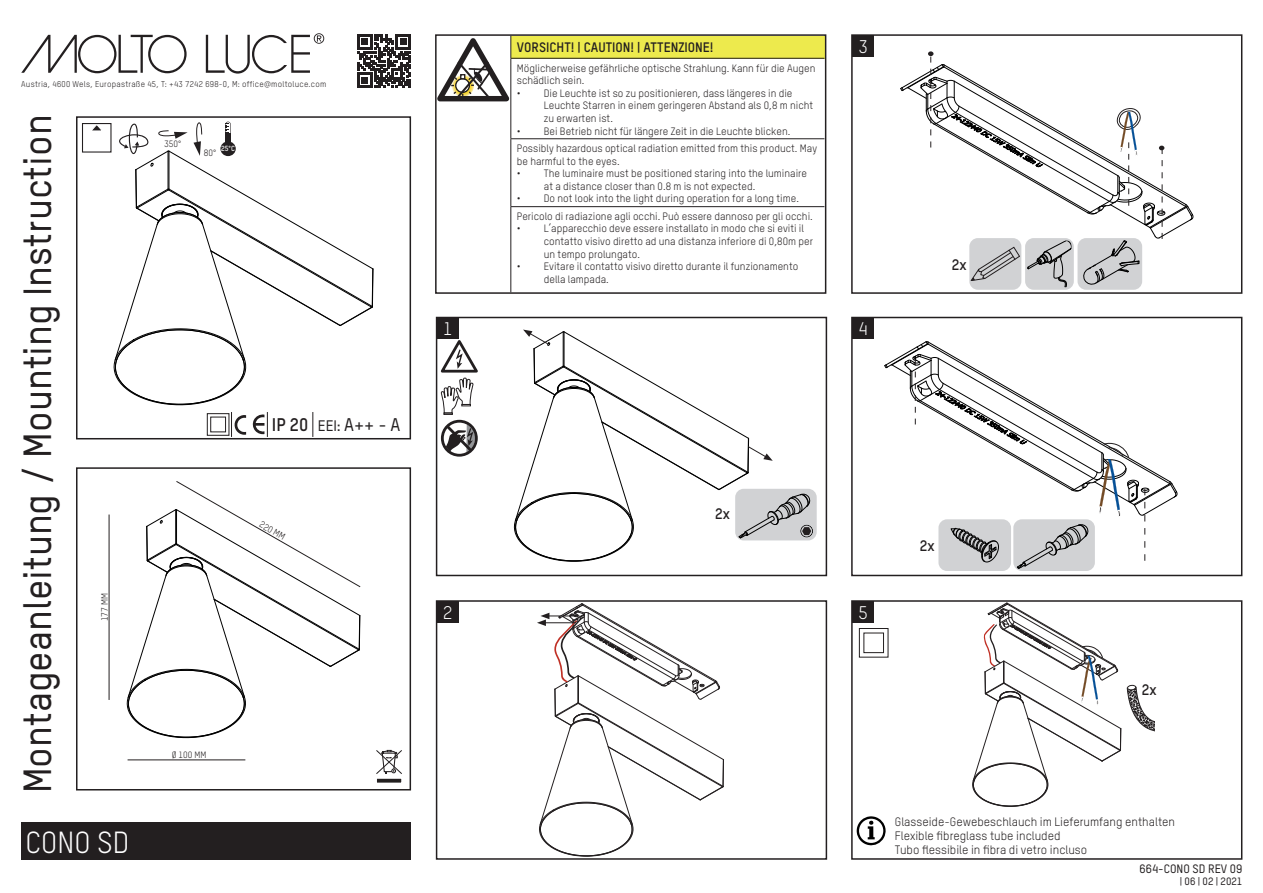
<style>
.page{position:relative;width:1263px;height:893px;background:#fff}
.page>*{position:absolute;margin:0;border:0;box-sizing:border-box;transform-origin:0 0}
.Text_grau_medium{font:500 38.55px "TSTARPRO";color:#231f20}
.Überschrift{font:30px "TSTARPRO";color:#fff}
.Text_schw_regular{font:500 18px "TSTARPRO";color:#231f20}
.Nummern{font:18px "TSTARPRO";color:#fff}
.Text_schw_medium{font:700 18px "TSTARPRO";color:#231f20}
.Überschrift-2{font:700 15px "TSTARPRO";color:#231f20}
.Text_schw_7_Pt{font:700 13.5px "TSTARPRO";color:#231f20}
.Überschrift-3{font:12px "TSTARPRO";color:#231f20}
.Text_grau{font:500 12px "TSTARPRO";color:#231f20}
.Text_schw_7_Pt-2{font:10.5px/12.6px "TSTARPRO";color:#231f20}
.Text_grau-2{font:500 10.5px "TSTARPRO";color:#231f20}
.Überschrift-4{font:9px "TSTARPRO";color:#231f20}
.t1{font:8.25px "TSTARPRO";letter-spacing:.03em;color:#231f20}
.t2{font:700 7.35px "TSTARPRO";color:#fff}
.s1{font-family:"Vista Sans OT";font-weight:300}
.s2{font-size:15px}
</style>
<div class="page">
<div style="left:76px;top:116px;width:335px;height:323px;border:2px solid #231f20"></div>
<svg style="left:357px;top:34px;width:54px;height:54px"></svg>
<div style="left:76px;top:467px;width:335px;height:323px;border:2px solid #231f20"></div>
<div style="left:851px;top:317px;width:391px;height:259px;border:2px solid #231f20"></div>
<div style="left:436px;top:600px;width:391px;height:260px;border:2px solid #231f20"></div>
<div style="left:851px;top:34px;width:391px;height:260px;border:2px solid #231f20"></div>
<div style="left:437px;top:317px;width:21px;height:21px;background:#231f20"></div>
<div style="left:437px;top:601px;width:21px;height:21px;background:#231f20"></div>
<div style="left:852px;top:35px;width:22px;height:21px;background:#231f20"></div>
<div style="left:851px;top:600px;width:391px;height:260px;border:2px solid #231f20"></div>
<div style="left:852px;top:317px;width:22px;height:21px;background:#231f20"></div>
<div style="left:852px;top:601px;width:22px;height:21px;background:#231f20"></div>
<div style="left:21px;top:822px;width:390px;height:38px;background:#231f20"></div>
<svg style="left:441px;top:340px;width:37px;height:75px"></svg>
<div style="left:441px;top:420px;width:37px;height:37px;border:3px solid #231f20;border-radius:50%"></div>
<svg style="left:443px;top:422px;width:32px;height:32px"></svg>
<div style="left:376px;top:778px;width:26px;height:5px;background:#231f20"></div>
<div style="left:376px;top:778px;width:26px;height:5px;border:1px solid #fff"></div>
<svg style="left:376px;top:750px;width:26px;height:24px"></svg>
<svg style="left:92px;top:125px;width:9px;height:6px"></svg>
<div style="left:82px;top:123px;width:30px;height:30px;border:1px solid #231f20"></div>
<hr style="left:109px;top:514px;width:1px;height:186px;background:#231f20">
<svg style="left:127px;top:481px;width:234px;height:257px"></svg>
<hr style="left:128px;top:760px;width:117px;height:1px;background:#231f20">
<div style="left:859px;top:628px;width:29px;height:30px;border:1px solid #231f20"></div>
<div style="left:863px;top:633px;width:21px;height:20px;border:1px solid #231f20"></div>
<svg style="left:972px;top:603px;width:182px;height:204px"></svg>
<svg style="left:114px;top:122px;width:260px;height:283px"></svg>
<svg style="left:537px;top:603px;width:187px;height:253px"></svg>
<div style="left:969px;top:238px;width:52px;height:52px;background:#d1d2d4;border-radius:9px"></div>
<div style="left:1025px;top:238px;width:49px;height:52px;background:#d1d2d4;border-radius:9px"></div>
<div style="left:1077px;top:238px;width:65px;height:52px;background:#d1d2d4;border-radius:9px"></div>
<div style="left:1013px;top:519px;width:82px;height:52px;background:#d1d2d4;border-radius:9px"></div>
<div style="left:938px;top:519px;width:73px;height:52px;background:#d1d2d4;border-radius:9px"></div>
<svg style="left:884px;top:341px;width:293px;height:228px"></svg>
<svg style="left:900px;top:51px;width:293px;height:236px"></svg>
<div style="left:436px;top:317px;width:391px;height:259px;border:2px solid #231f20"></div>
<svg style="left:857px;top:816px;width:29px;height:30px"></svg>
<div style="left:511px;top:36px;width:313px;height:22px;background:#edea4d"></div>
<hr style="left:510px;top:58px;width:314px;height:1px;background:#231f20">
<hr style="left:510px;top:59px;width:1px;height:79px;background:#231f20">
<hr style="left:510px;top:138px;width:314px;height:1px;background:#231f20">
<hr style="left:510px;top:139px;width:1px;height:67px;background:#231f20">
<hr style="left:510px;top:206px;width:314px;height:1px;background:#231f20">
<hr style="left:510px;top:207px;width:1px;height:85px;background:#231f20">
<svg style="left:438px;top:37px;width:73px;height:65px"></svg>
<div style="left:435px;top:34px;width:391px;height:260px;border:2px solid #231f20"></div>
<div style="left:735px;top:489px;width:82px;height:51px;background:#d1d2d4;border-radius:9px"></div>
<div style="left:800px;top:525px;width:13px;height:12px;border:1px solid #000001;border-radius:50%"></div>
<svg style="left:514px;top:330px;width:297px;height:232px"></svg>
<svg style="left:21px;top:35px;width:166px;height:38px"></svg>
<svg style="left:206px;top:33px;width:118px;height:41px"></svg>
<svg style="left:313px;top:412px;width:1px;height:25px"></svg>
<div style="left:207px;top:413px;width:22px;height:23px;border:1px solid #231f20"></div>
<div style="left:210px;top:417px;width:16px;height:15px;border:1px solid #231f20"></div>
<svg style="left:231px;top:412px;width:37px;height:25px"></svg>
<p class="t1" style="left:21px;top:79px;width:307px">Austria, 4600 Wels, Europastraße 45, T: +43 7242 698-0, M: office<span class="s1">@</span>moltoluce.com</p>
<p class="Text_grau_medium" style="left:14px;top:793px;width:681px;rotate:-90deg">Montageanleitung / Mounting Instruction</p>
<p class="Überschrift-4" style="left:99px;top:621px;width:29px;rotate:-90deg">177 MM</p>
<p class="Überschrift" style="left:26px;top:824px;width:105px">CONO SD</p>
<p class="Überschrift-4" style="left:164px;top:139px;width:19px">350°</p>
<p class="t2" style="left:221px;top:144px;width:15px">25°C</p>
<p class="Überschrift-4" style="left:204px;top:147px;width:14px">80°</p>
<p class="Text_schw_medium" style="left:272px;top:414px;width:38px">IP 20</p>
<p class="Text_schw_regular" style="left:318px;top:414px;width:84px"><span class="s2">EEI:</span> A++ - A</p>
<p class="Überschrift-4" style="left:263px;top:519px;width:29px;rotate:30deg">220 MM</p>
<p class="Überschrift-4" style="left:172px;top:750px;width:36px">Ø 100 MM</p>
<p class="Nummern" style="left:443px;top:318px;width:11px">1</p>
<p class="Nummern" style="left:443px;top:601px;width:11px">2</p>
<p class="Text_schw_7_Pt" style="left:517px;top:39px;width:198px">VORSICHT! | CAUTION! | ATTENZIONE!</p>
<p class="Text_schw_7_Pt-2" style="left:517px;top:61px;width:300px">Möglicherweise gefährliche optische Strahlung. Kann für die Augen schädlich sein.</p>
<p class="Text_schw_7_Pt-2" style="left:544px;top:87px;width:271px;text-indent:-27px">• Die Leuchte ist so zu positionieren, dass längeres in die<br>Leuchte Starren in einem geringeren Abstand als 0,8 m nicht zu erwarten ist.</p>
<p class="Text_schw_7_Pt-2" style="left:517px;top:124px;width:275px">• Bei Betrieb nicht für längere Zeit in die Leuchte blicken.</p>
<p class="Text_schw_7_Pt-2" style="left:517px;top:142px;width:302px">Possibly hazardous optical radiation emitted from this product. May be harmful to the eyes.</p>
<p class="Text_schw_7_Pt-2" style="left:544px;top:167px;width:265px;text-indent:-27px">• The luminaire must be positioned staring into the luminaire at a distance closer than 0.8 m is not expected.</p>
<p class="Text_schw_7_Pt-2" style="left:517px;top:192px;width:284px">• Do not look into the light during operation for a long time.</p>
<p class="Text_schw_7_Pt-2" style="left:517px;top:210px;width:297px">Pericolo di radiazione agli occhi. Può essere dannoso per gli occhi.</p>
<p class="Text_schw_7_Pt-2" style="left:544px;top:222px;width:271px;text-indent:-27px">• L’apparecchio deve essere installato in modo che si eviti il contatto visivo diretto ad una distanza inferiore di 0,80m per un tempo prolungato.</p>
<p class="Text_schw_7_Pt-2" style="left:544px;top:260px;width:256px;text-indent:-27px">• Evitare il contatto visivo diretto durante il funzionamento della lampada.</p>
<p class="Nummern" style="left:858px;top:35px;width:11px">3</p>
<p class="Nummern" style="left:858px;top:318px;width:11px">4</p>
<p class="Überschrift-2" style="left:952px;top:255px;width:16px">2x</p>
<p class="Überschrift-2" style="left:715px;top:504px;width:16px">2x</p>
<p class="Nummern" style="left:858px;top:601px;width:11px">5</p>
<p class="Überschrift-2" style="left:920px;top:536px;width:16px">2x</p>
<p class="Überschrift-2" style="left:1142px;top:680px;width:16px">2x</p>
<p class="Überschrift-3" style="left:895px;top:814px;width:282px">Glasseide-Gewebeschlauch im Lieferumfang enthalten</p>
<p class="Überschrift-3" style="left:895px;top:828px;width:167px">Flexible fibreglass tube included</p>
<p class="Überschrift-3" style="left:895px;top:843px;width:194px">Tubo flessibile in fibra di vetro incluso</p>
<p class="Text_grau" style="left:1139px;top:861px;width:104px">664-CONO SD REV 09</p>
<p class="Text_grau-2" style="left:1180px;top:874px;width:64px">| 06 | 02 | 2021</p>
</div>
